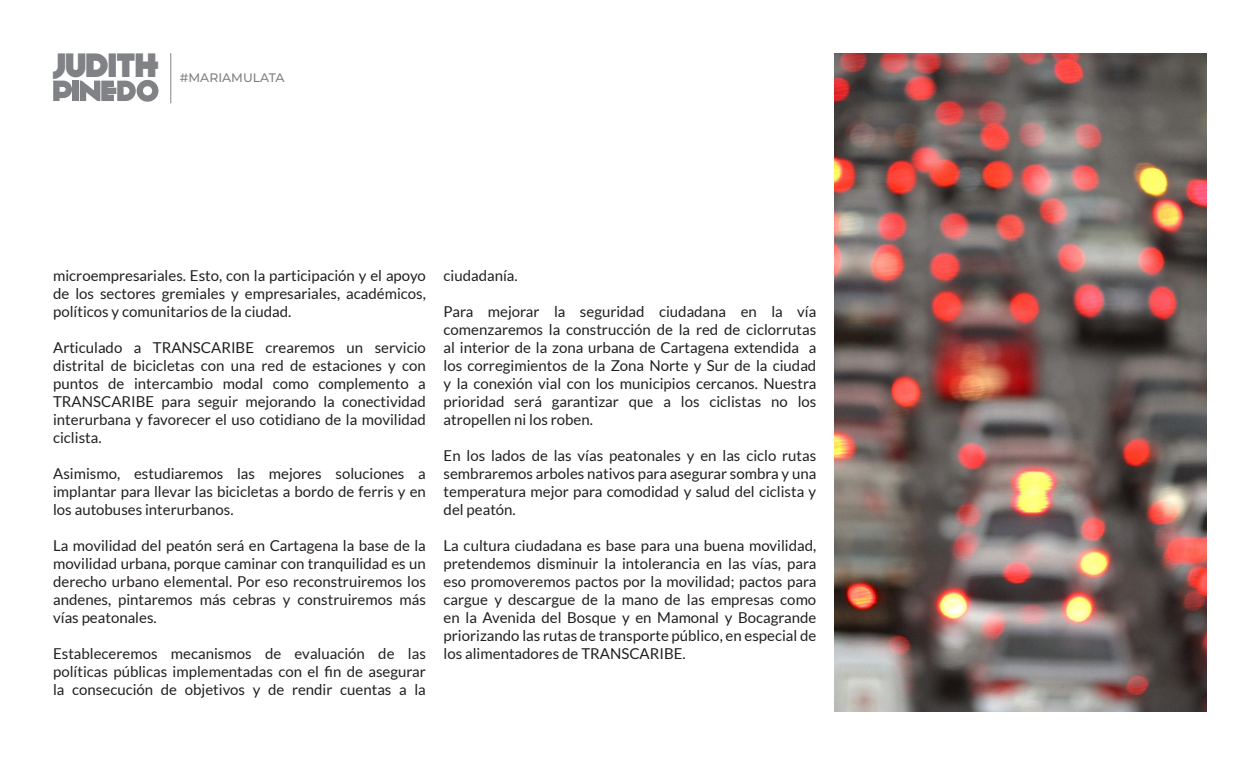
<style>
.page{position:relative;width:1260px;height:765px;background:#fff}
.page>*{position:absolute;margin:0;border:0;box-sizing:border-box;transform-origin:0 0}
.t1{font:34.38px "Kilo Gram";color:#808285}
.t2{font:15px/18px "Lato";color:#231f20;text-align:justify}
.t3{font:500 12.38px "Montserrat";color:#808285}
</style>
<div class="page">
<img style="left:834px;top:53px;width:373px;height:659px">
<svg style="left:53px;top:81px;width:19px;height:20px"></svg>
<div style="left:73px;top:81px;width:6px;height:20px;background:#808285"></div>
<svg style="left:80px;top:80px;width:78px;height:22px"></svg>
<hr style="left:170px;top:53px;width:1px;height:50px;background:#808285">
<h1 class="t1" style="left:53px;top:44px;width:108px">JUDITh</h1>
<p class="t3" style="left:180px;top:70px;width:106px">#MARIAMULATA</p>
<p class="t2" style="left:53px;top:267px;width:374px">microempresariales. Esto, con la participación y el apoyo de los sectores gremiales y empresariales, académicos, políticos y comunitarios de la ciudad.</p>
<p class="t2" style="left:53px;top:339px;width:374px">Articulado a TRANSCARIBE crearemos un servicio distrital de bicicletas con una red de estaciones y con puntos de intercambio modal como complemento a TRANSCARIBE para seguir mejorando la conectividad interurbana y favorecer el uso cotidiano de la movilidad ciclista.</p>
<p class="t2" style="left:53px;top:465px;width:374px">Asimismo, estudiaremos las mejores soluciones a implantar para llevar las bicicletas a bordo de ferris y en los autobuses interurbanos.</p>
<p class="t2" style="left:53px;top:537px;width:374px">La movilidad del peatón será en Cartagena la base de la movilidad urbana, porque caminar con tranquilidad es un derecho urbano elemental. Por eso reconstruiremos los andenes, pintaremos más cebras y construiremos más vías peatonales.</p>
<p class="t2" style="left:53px;top:645px;width:374px">Estableceremos mecanismos de evaluación de las políticas públicas implementadas con el fin de asegurar la consecución de objetivos y de rendir cuentas a la</p>
<p class="t2" style="left:444px;top:267px;width:76px">ciudadanía.</p>
<p class="t2" style="left:444px;top:303px;width:374px">Para mejorar la seguridad ciudadana en la vía comenzaremos la construcción de la red de ciclorrutas al interior de la zona urbana de Cartagena extendida a los corregimientos de la Zona Norte y Sur de la ciudad y la conexión vial con los municipios cercanos. Nuestra prioridad será garantizar que a los ciclistas no los atropellen ni los roben.</p>
<p class="t2" style="left:444px;top:447px;width:374px">En los lados de las vías peatonales y en las ciclo rutas sembraremos arboles nativos para asegurar sombra y una temperatura mejor para comodidad y salud del ciclista y del peatón.</p>
<p class="t2" style="left:444px;top:537px;width:374px">La cultura ciudadana es base para una buena movilidad, pretendemos disminuir la intolerancia en las vías, para eso promoveremos pactos por la movilidad; pactos para cargue y descargue de la mano de las empresas como en la Avenida del Bosque y en Mamonal y Bocagrande priorizando las rutas de transporte público, en especial de los alimentadores de TRANSCARIBE.</p>
</div>
